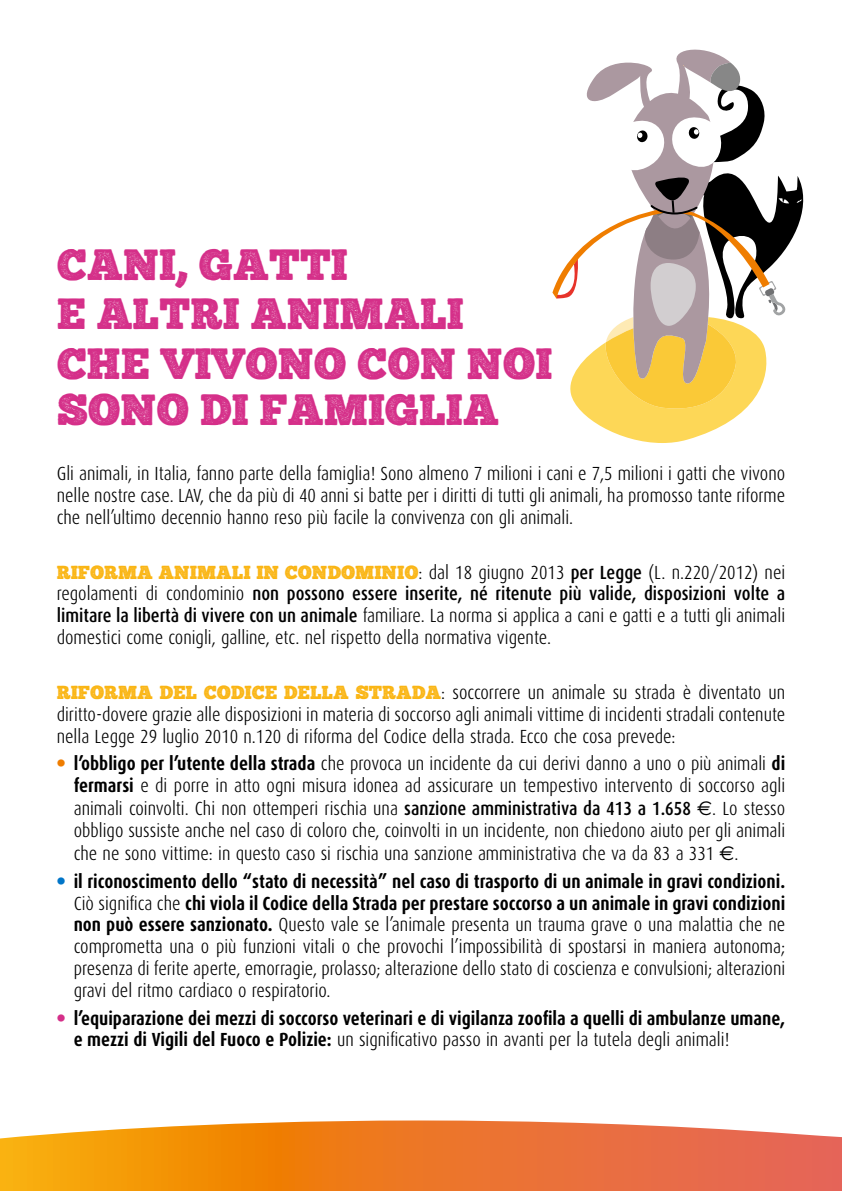
<style>
.page{position:relative;width:842px;height:1191px;background:#fff}
.page>*{position:absolute;margin:0;border:0;box-sizing:border-box;transform-origin:0 0}
.t1{font:44px/49.6px "Chunk Five Print";color:#d52f89}
.t2{font:300 19px/21.8px "Dax Condensed";color:#000;text-align:justify}
.t3{font:700 19px/21.8px "Dax Condensed";color:#000}
.s1{font-family:"Chunk Five Print";font-weight:400;color:#fab513}
.s2{font-weight:500}
.s3{font-family:"Dax";font-weight:900;color:#ef7d00}
.s4{font-weight:700}
.s5{font-family:"Euro Sans";font-weight:400;font-size:20px}
.s6{font-family:"Dax";font-weight:900;color:#0075c8}
.s7{font-family:"Dax";font-weight:900;color:#d52f89}
.s8{font-weight:300}
</style>
<div class="page">
<svg style="left:0;top:1120px;width:842px;height:71px;background:#ef8839"></svg>
<svg style="left:552px;top:49px;width:252px;height:394px"></svg>
<h1 class="t1" style="left:57px;top:242px;width:497px">CANI, GATTI<br>E ALTRI ANIMALI<br>CHE VIVONO CON NOI</h1>
<h1 class="t1" style="left:57px;top:387px;width:444px">SONO DI FAMIGLIA</h1>
<p class="t2" style="left:57px;top:462px;width:730px">Gli animali, in Italia, fanno parte della famiglia! Sono almeno 7 milioni i cani e 7,5 milioni i gatti che vivono nelle nostre case. LAV, che da più di 40 anni si batte per i diritti di tutti gli animali, ha promosso tante riforme che nell’ultimo decennio hanno reso più facile la convivenza con gli animali.</p>
<p class="t2" style="left:57px;top:561px;width:730px"><span class="s1">RIFORMA ANIMALI IN CONDOMINIO</span>: dal 18 giugno 2013 <span class="s2">per Legge</span> (L. n.220/2012) nei regolamenti di condominio <span class="s2">non possono essere inserite, né ritenute più valide, disposizioni volte a limitare la libertà di vivere con un animale</span> familiare. La norma si applica a cani e gatti e a tutti gli animali domestici come conigli, galline, etc. nel rispetto della normativa vigente.</p>
<p class="t2" style="left:57px;top:682px;width:730px"><span class="s1">RIFORMA DEL CODICE DELLA STRADA</span>: soccorrere un animale su strada è diventato un diritto-dovere grazie alle disposizioni in materia di soccorso agli animali vittime di incidenti stradali contenute nella Legge 29 luglio 2010 n.120 di riforma del Codice della strada. Ecco che cosa prevede:</p>
<p class="t2" style="left:74px;top:753px;width:713px;line-height:22.4px;text-indent:-17px"><span class="s3">•</span> <span class="s4">l’obbligo per l’utente della strada</span> che provoca un incidente da cui derivi danno a uno o più animali <span class="s4">di fermarsi</span> e di porre in atto ogni misura idonea ad assicurare un tempestivo intervento di soccorso agli animali coinvolti. Chi non ottemperi rischia una <span class="s2">sanzione amministrativa da 413 a 1.658</span> <span class="s5">€</span>. Lo stesso obbligo sussiste anche nel caso di coloro che, coinvolti in un incidente, non chiedono aiuto per gli animali che ne sono vittime: in questo caso si rischia una sanzione amministrativa che va da 83 a 331 <span class="s5">€</span>.</p>
<p class="t2" style="left:74px;top:870px;width:713px;text-indent:-17px"><span class="s6">•</span> <span class="s4">il riconoscimento dello “stato di necessità” nel caso di trasporto di un animale in gravi condizioni.<br></span>Ciò significa che <span class="s4">chi viola il Codice della Strada per prestare soccorso a un animale in gravi condizioni non può essere sanzionato.</span> Questo vale se l’animale presenta un trauma grave o una malattia che ne comprometta una o più funzioni vitali o che provochi l’impossibilità di spostarsi in maniera autonoma; presenza di ferite aperte, emorragie, prolasso; alterazione dello stato di coscienza e convulsioni; alterazioni gravi del ritmo cardiaco o respiratorio.</p>
<p class="t3" style="left:74px;top:1007px;width:713px;text-indent:-17px"><span class="s7">•</span> l’equiparazione dei mezzi di soccorso veterinari e di vigilanza zoofila a quelli di ambulanze umane, e mezzi di Vigili del Fuoco e Polizie: <span class="s8">un significativo passo in avanti per la tutela degli animali!</span></p>
</div>
